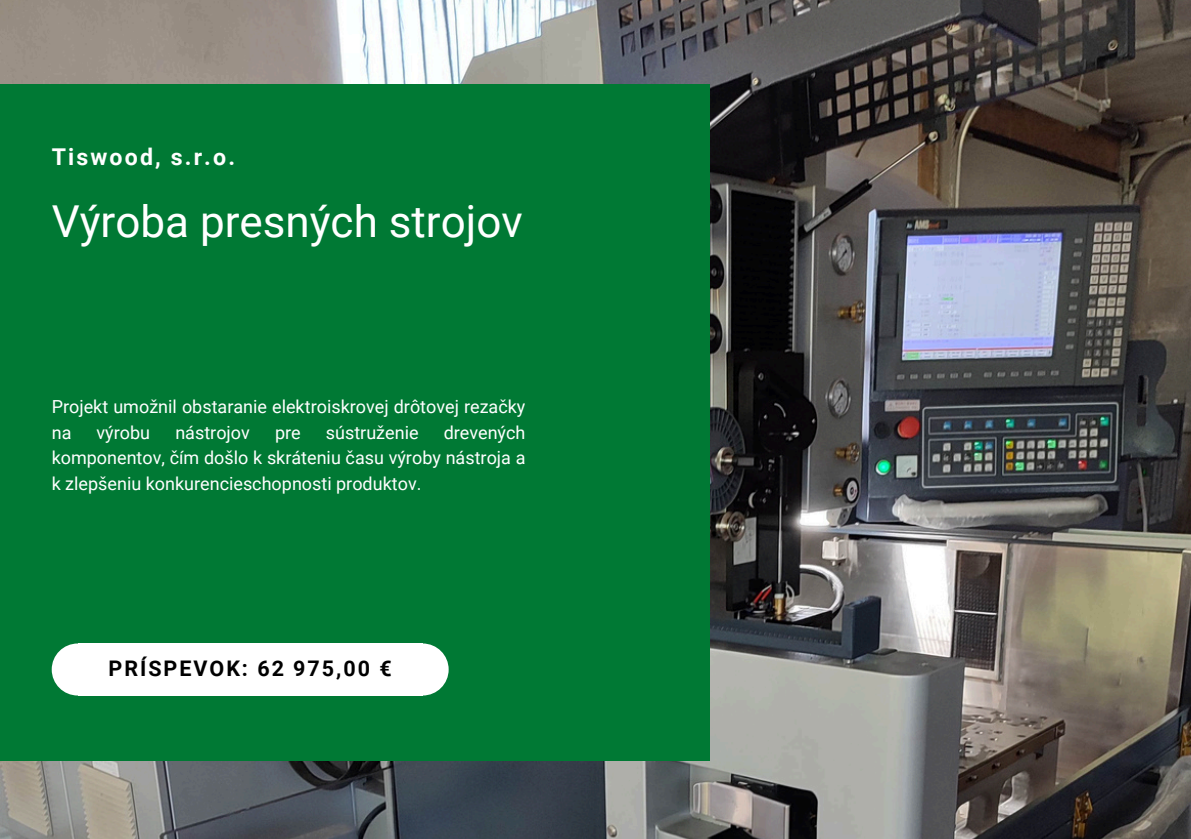
<style>
.page{position:relative;width:1191px;height:839px;background:#fff}
.page>*{position:absolute;margin:0;border:0;box-sizing:border-box;transform-origin:0 0}
.t1{font:44px "Roboto";color:#fff}
.t2{font:700 23.2px "Roboto";letter-spacing:.09em;color:#fff}
.t3{font:700 21.4px "Roboto";letter-spacing:.09em;color:#000}
.t4{font:18px/25.6px "Roboto";color:#fff}
</style>
<div class="page">
<img style="left:0;top:0;width:1191px;height:838px">
<div style="left:0;top:84px;width:710px;height:676px;background:#007934"></div>
<div style="left:52px;top:643px;width:52px;height:52px;background:#fff;border-radius:50%"></div>
<div style="left:78px;top:643px;width:345px;height:52px;background:#fff"></div>
<div style="left:397px;top:643px;width:52px;height:52px;background:#fff;border-radius:50%"></div>
<p class="t2" style="left:52px;top:140px;width:185px">Tiswood, s.r.o.</p>
<h1 class="t1" style="left:52px;top:190px;width:472px">Výroba presných strojov</h1>
<p class="t4" style="left:52px;top:393px;width:475px">Projekt umožnil obstaranie elektroiskrovej drôtovej rezačky na</p>
<p class="t4" style="left:52px;top:419px;width:475px;text-align:justify;text-indent:392px">drevených komponentov, čím došlo k skráteniu času výroby nástroja a k zlepšeniu konkurencieschopnosti produktov.</p>
<p class="t4" style="left:97px;top:419px;width:55px">výrobu</p>
<p class="t4" style="left:175px;top:419px;width:76px">nástrojov</p>
<p class="t4" style="left:275px;top:419px;width:27px">pre</p>
<p class="t4" style="left:326px;top:419px;width:94px">sústruženie</p>
<p class="t3" style="left:109px;top:653px;width:285px">PRÍSPEVOK: 62 975,00 €</p>
</div>
